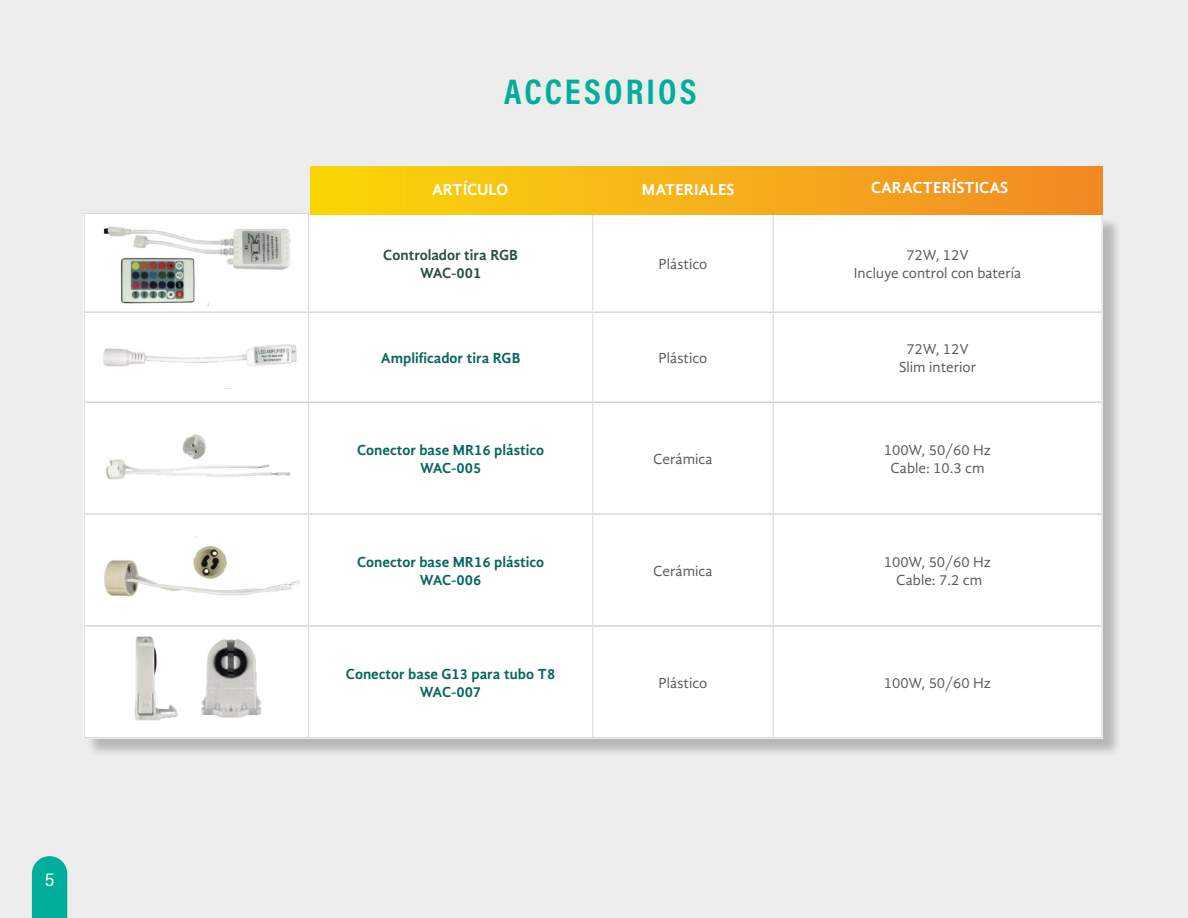
<style>
.page{position:relative;width:1188px;height:918px;background:#ededed}
.page>*{position:absolute;margin:0;border:0;box-sizing:border-box;transform-origin:0 0}
.t1{font:36px "Acumin Variable Concept";letter-spacing:.085em;color:#00af9b}
.t2{font:18px "Acumin Variable Concept";color:#fff}
.t3{font:700 16.5px "Gandhi Sans";color:#fff}
.t4{font:15px/18px "Gandhi Sans";color:#575756;text-align:center}
.t5{font:700 15px/18px "Gandhi Sans";color:#09665f;text-align:center}
.t6{font:700 15px/18px "Gandhi Sans";color:#29523d;text-align:center}
</style>
<div class="page">
<div style="left:86px;top:217px;width:1036px;height:541px;background:#000;opacity:.23"></div>
<div style="left:84px;top:215px;width:1019px;height:524px;background:#fff"></div>
<hr style="left:84px;top:213px;width:224px;height:1px;background:#d8d8d8">
<hr style="left:84px;top:214px;width:1px;height:98px;background:#d8d8d8">
<hr style="left:308px;top:213px;width:285px;height:1px;background:#d8d8d8">
<hr style="left:308px;top:214px;width:1px;height:97px;background:#d8d8d8">
<hr style="left:592px;top:214px;width:1px;height:97px;background:#d8d8d8">
<hr style="left:593px;top:311px;width:180px;height:2px;background:#d8d8d8">
<hr style="left:593px;top:402px;width:180px;height:1px;background:#d8d8d8">
<hr style="left:773px;top:214px;width:1px;height:97px;background:#d8d8d8">
<hr style="left:1102px;top:214px;width:1px;height:98px;background:#d8d8d8">
<hr style="left:85px;top:311px;width:223px;height:2px;background:#d8d8d8">
<hr style="left:308px;top:311px;width:285px;height:2px;background:#d8d8d8">
<hr style="left:85px;top:402px;width:223px;height:1px;background:#d8d8d8">
<hr style="left:308px;top:402px;width:285px;height:1px;background:#d8d8d8">
<hr style="left:84px;top:312px;width:1px;height:90px;background:#d8d8d8">
<hr style="left:308px;top:313px;width:1px;height:89px;background:#d8d8d8">
<hr style="left:592px;top:313px;width:1px;height:89px;background:#d8d8d8">
<hr style="left:84px;top:402px;width:1px;height:112px;background:#d8d8d8">
<hr style="left:308px;top:403px;width:1px;height:110px;background:#d8d8d8">
<hr style="left:592px;top:403px;width:1px;height:110px;background:#d8d8d8">
<hr style="left:84px;top:514px;width:1px;height:112px;background:#d8d8d8">
<hr style="left:308px;top:515px;width:1px;height:110px;background:#d8d8d8">
<hr style="left:592px;top:515px;width:1px;height:110px;background:#d8d8d8">
<hr style="left:84px;top:626px;width:1px;height:111px;background:#d8d8d8">
<hr style="left:308px;top:627px;width:1px;height:110px;background:#d8d8d8">
<hr style="left:592px;top:627px;width:1px;height:110px;background:#d8d8d8">
<hr style="left:773px;top:311px;width:329px;height:2px;background:#d8d8d8">
<hr style="left:773px;top:313px;width:1px;height:89px;background:#d8d8d8">
<hr style="left:1102px;top:312px;width:1px;height:90px;background:#d8d8d8">
<hr style="left:773px;top:402px;width:329px;height:1px;background:#d8d8d8">
<hr style="left:773px;top:403px;width:1px;height:110px;background:#d8d8d8">
<hr style="left:1102px;top:402px;width:1px;height:112px;background:#d8d8d8">
<hr style="left:773px;top:515px;width:1px;height:110px;background:#d8d8d8">
<hr style="left:1102px;top:514px;width:1px;height:112px;background:#d8d8d8">
<hr style="left:773px;top:627px;width:1px;height:110px;background:#d8d8d8">
<hr style="left:1102px;top:626px;width:1px;height:111px;background:#d8d8d8">
<hr style="left:85px;top:513px;width:223px;height:2px;background:#d8d8d8">
<hr style="left:308px;top:513px;width:285px;height:2px;background:#d8d8d8">
<hr style="left:85px;top:625px;width:223px;height:2px;background:#d8d8d8">
<hr style="left:308px;top:625px;width:285px;height:2px;background:#d8d8d8">
<hr style="left:84px;top:737px;width:224px;height:1px;background:#d8d8d8">
<hr style="left:308px;top:737px;width:285px;height:1px;background:#d8d8d8">
<hr style="left:593px;top:513px;width:180px;height:2px;background:#d8d8d8">
<hr style="left:593px;top:625px;width:180px;height:2px;background:#d8d8d8">
<hr style="left:593px;top:737px;width:180px;height:1px;background:#d8d8d8">
<hr style="left:773px;top:513px;width:329px;height:2px;background:#d8d8d8">
<hr style="left:773px;top:625px;width:329px;height:2px;background:#d8d8d8">
<hr style="left:773px;top:737px;width:329px;height:1px;background:#d8d8d8">
<div style="left:310px;top:167px;width:793px;height:48px;background:linear-gradient(to right,#fad808,#f28a28)"></div>
<img style="left:103px;top:226px;width:188px;height:81px">
<img style="left:103px;top:344px;width:194px;height:45px">
<img style="left:106px;top:434px;width:184px;height:46px">
<img style="left:104px;top:536px;width:196px;height:61px">
<img style="left:135px;top:636px;width:127px;height:85px">
<svg style="left:32px;top:856px;width:35px;height:62px;background:#0eb2a0"></svg>
<p class="t2" style="left:45px;top:867px;width:11px">5</p>
<h1 class="t1" style="left:504px;top:67px;width:194px">ACCESORIOS</h1>
<p class="t3" style="left:432px;top:180px;width:78px">ARTÍCULO</p>
<p class="t3" style="left:642px;top:180px;width:94px">MATERIALES</p>
<p class="t3" style="left:871px;top:178px;width:139px">CARACTERÍSTICAS</p>
<p class="t6" style="left:383px;top:245px;width:136px">Controlador tira RGB<br>WAC-001</p>
<p class="t4" style="left:659px;top:255px;width:50px">Plástico</p>
<p class="t4" style="left:854px;top:246px;width:169px">72W, 12V<br>Incluye control con batería</p>
<p class="t5" style="left:381px;top:349px;width:141px">Amplificador tira RGB</p>
<p class="t4" style="left:659px;top:349px;width:50px">Plástico</p>
<p class="t4" style="left:899px;top:340px;width:79px">72W, 12V<br>Slim interior</p>
<p class="t5" style="left:357px;top:441px;width:189px">Conector base MR16 plástico<br>WAC-005</p>
<p class="t4" style="left:653px;top:450px;width:61px">Cerámica</p>
<p class="t4" style="left:884px;top:441px;width:109px">100W, 50/60 Hz<br>Cable: 10.3 cm</p>
<p class="t5" style="left:357px;top:553px;width:189px">Conector base MR16 plástico<br>WAC-006</p>
<p class="t4" style="left:653px;top:562px;width:61px">Cerámica</p>
<p class="t4" style="left:884px;top:553px;width:109px">100W, 50/60 Hz<br>Cable: 7.2 cm</p>
<p class="t5" style="left:346px;top:664px;width:211px">Conector base G13 para tubo T8<br>WAC-007</p>
<p class="t4" style="left:659px;top:674px;width:50px">Plástico</p>
<p class="t4" style="left:884px;top:674px;width:109px">100W, 50/60 Hz</p>
</div>
